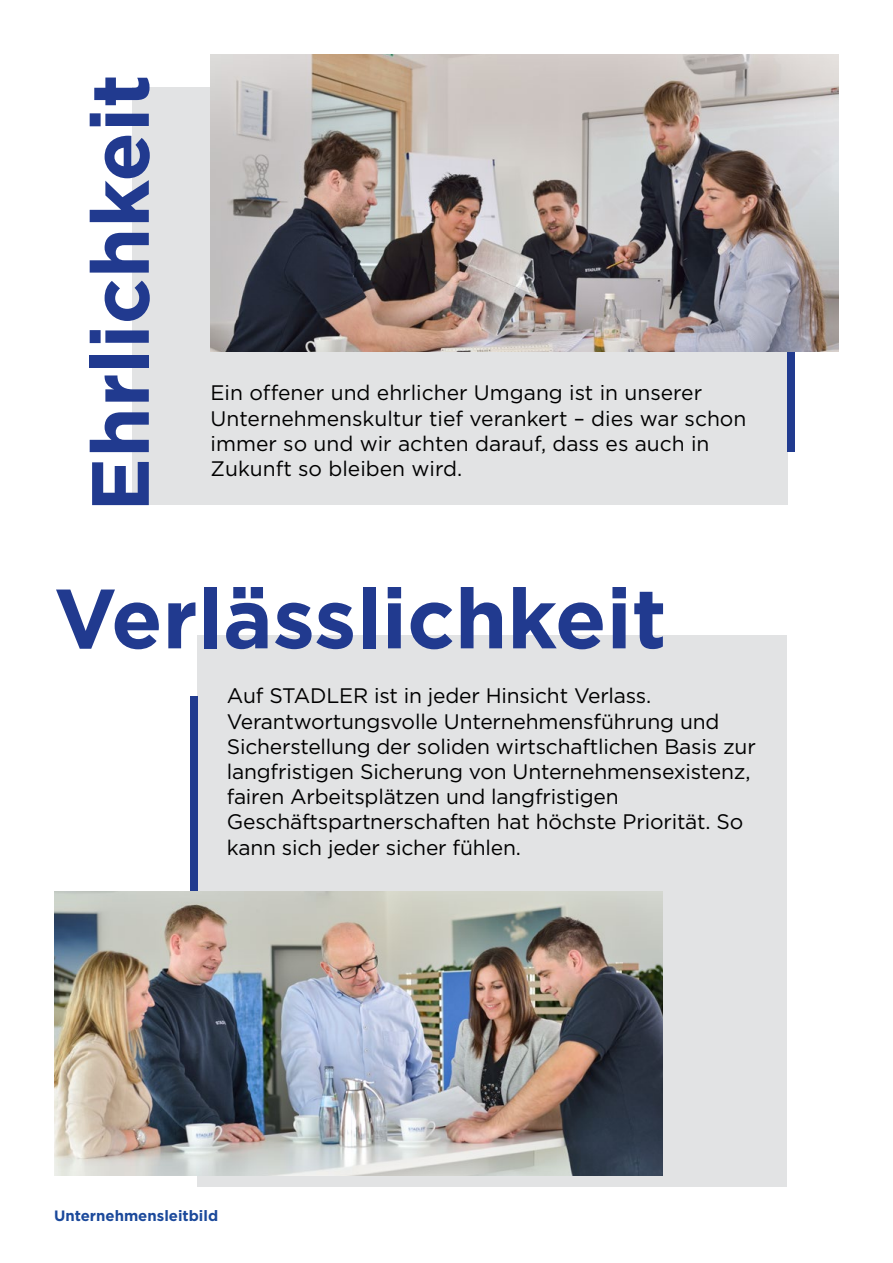
<style>
.page{position:relative;width:893px;height:1263px;background:#fff}
.page>*{position:absolute;margin:0;border:0;box-sizing:border-box;transform-origin:0 0}
.t1{font:700 84px "Gotham";color:#213a8f}
.t2{font:700 81px "Gotham";color:#213a8f}
.t3{font:21px/25.2px "Gotham";letter-spacing:-.01em;color:#000}
.t4{font:700 15px "Gotham";color:#1b499b}
</style>
<div class="page">
<div style="left:132px;top:87px;width:655px;height:417px;background:#e2e3e4"></div>
<div style="left:198px;top:634px;width:589px;height:552px;background:#e2e3e4"></div>
<div style="left:787px;top:210px;width:8px;height:242px;background:#213b8f"></div>
<div style="left:190px;top:696px;width:8px;height:242px;background:#213b8f"></div>
<img style="left:211px;top:54px;width:628px;height:297px">
<img style="left:54px;top:892px;width:608px;height:283px">
<h2 class="t2" style="left:66px;top:512px;width:439px;rotate:-90deg">Ehrlichkeit</h2>
<p class="t3" style="left:211px;top:380px;width:537px">Ein offener und ehrlicher Umgang ist in unserer Unternehmenskultur tief verankert – dies war schon immer so und wir achten darauf, dass es auch in Zukunft so bleiben wird.</p>
<h1 class="t1" style="left:54px;top:563px;width:614px">Verlässlichkeit</h1>
<p class="t3" style="left:227px;top:683px;width:530px">Auf STADLER ist in jeder Hinsicht Verlass.<br>Verantwortungsvolle Unternehmensführung und Sicherstellung der soliden wirtschaftlichen Basis zur langfristigen Sicherung von Unternehmensexistenz, fairen Arbeitsplätzen und langfristigen Geschäftspartnerschaften hat höchste Priorität. So kann sich jeder sicher fühlen.</p>
<p class="t4" style="left:54px;top:1206px;width:166px">Unternehmensleitbild</p>
</div>
